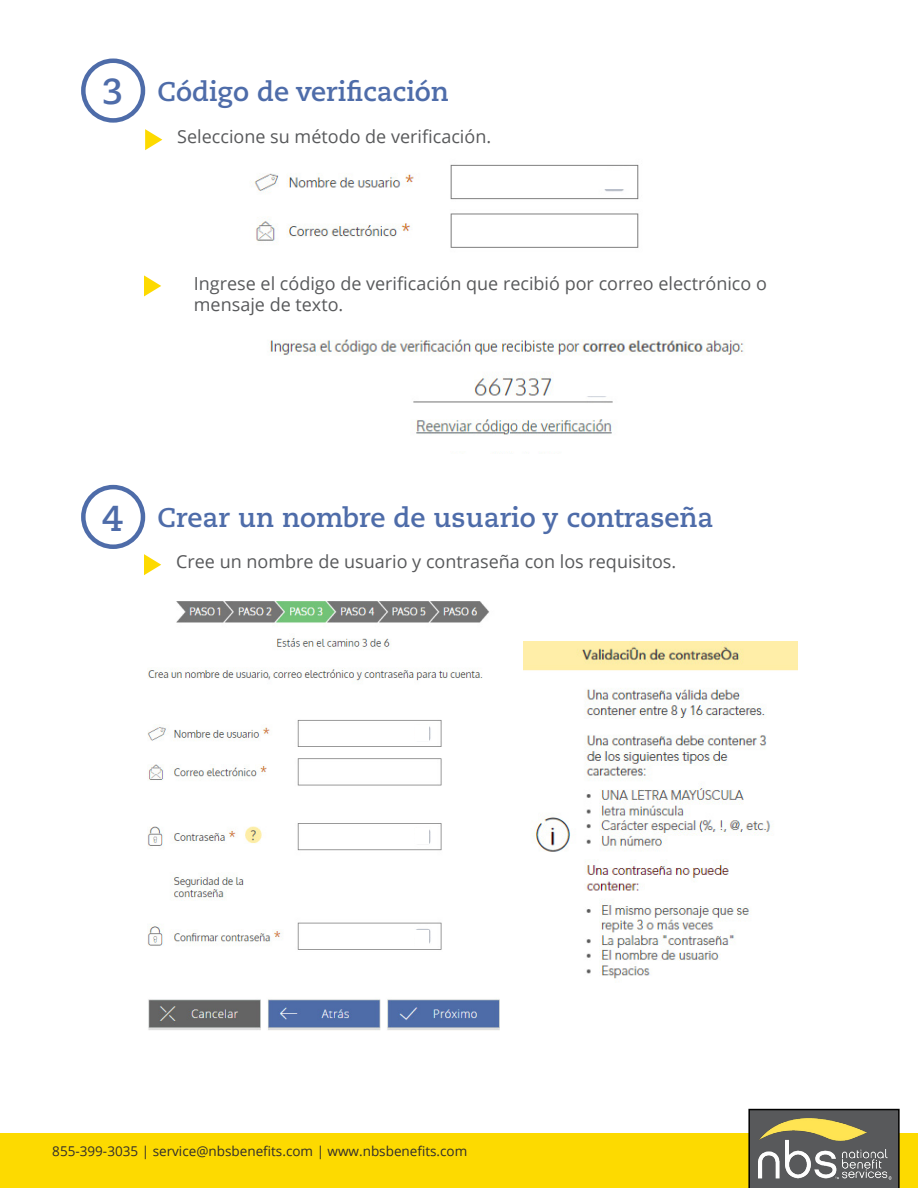
<style>
.page{position:relative;width:918px;height:1188px;background:#fff}
.page>*{position:absolute;margin:0;border:0;box-sizing:border-box;transform-origin:0 0}
.t1{font:700 27px "Caecilia LT Pro 75";color:#4e6ca9}
.t2{font:18px/21.6px "Open Sans";color:#58595b}
.t3{font:13.5px "Open Sans";color:#302d2d}
.s1{font-size:36px}
</style>
<div class="page">
<div style="left:0;top:1133px;width:918px;height:55px;background:#fdda00"></div>
<svg style="left:748px;top:1109px;width:152px;height:79px;background:#505150"></svg>
<img style="left:758px;top:1118px;width:134px;height:61px">
<div style="left:81px;top:59px;width:64px;height:64px;border:4px solid #4e6ca9;border-radius:50%"></div>
<svg style="left:145px;top:129px;width:17px;height:21px"></svg>
<img style="left:250px;top:164px;width:389px;height:84px">
<img style="left:270px;top:339px;width:474px;height:113px">
<div style="left:81px;top:485px;width:64px;height:64px;border:4px solid #4e6ca9;border-radius:50%"></div>
<svg style="left:144px;top:275px;width:17px;height:21px"></svg>
<svg style="left:144px;top:554px;width:17px;height:21px"></svg>
<img style="left:147px;top:601px;width:353px;height:429px">
<img style="left:524px;top:642px;width:273px;height:337px">
<div style="left:598px;top:172px;width:33px;height:17px;background:#fff"></div>
<div style="left:584px;top:369px;width:30px;height:27px;background:#fff"></div>
<div style="left:416px;top:726px;width:13px;height:15px;background:#fff"></div>
<div style="left:416px;top:828px;width:13px;height:15px;background:#fff"></div>
<div style="left:416px;top:930px;width:13px;height:16px;background:#fff"></div>
<h1 class="t1" style="left:102px;top:73px;width:348px"><span class="s1">3</span> Código de verificación</h1>
<p class="t2" style="left:177px;top:125px;width:315px">Seleccione su método de verificación.</p>
<p class="t2" style="left:194px;top:272px;width:575px">Ingrese el código de verificación que recibió por correo electrónico o mensaje de texto.</p>
<h1 class="t1" style="left:102px;top:499px;width:613px"><span class="s1">4</span> Crear un nombre de usuario y contraseña</h1>
<p class="t2" style="left:176px;top:550px;width:502px">Cree un nombre de usuario y contraseña con los requisitos.</p>
<p class="t3" style="left:52px;top:1142px;width:417px">855-399-3035 | service@nbsbenefits.com | www.nbsbenefits.com</p>
</div>
